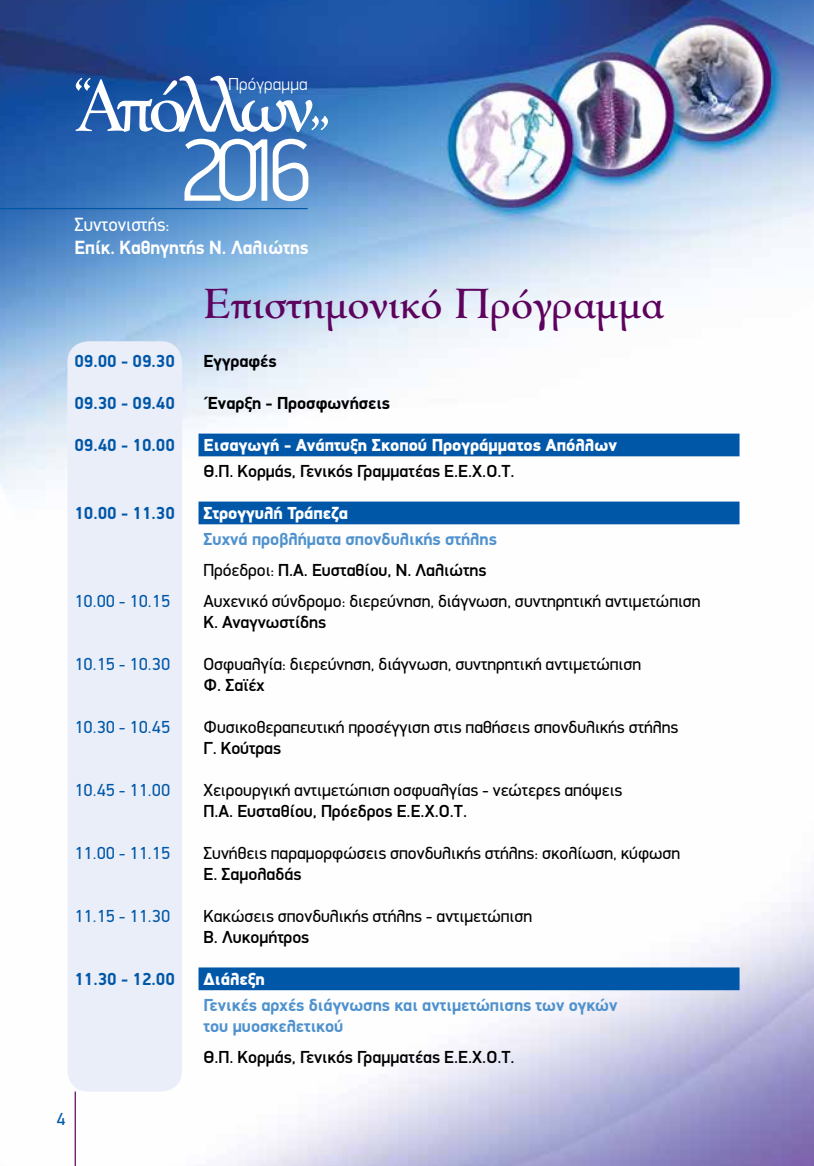
<style>
.page{position:relative;width:814px;height:1166px;background:#fff}
.page>*{position:absolute;margin:0;border:0;box-sizing:border-box;transform-origin:0 0}
.t1{font:300 89.08px "PF Din Display";color:#fff}
.t2{font:700 82.77px "PF Ephemera Poly";letter-spacing:-.115em;color:#fff}
.t3{font:700 58.27px "PF Ephemera Poly";color:#fff}
.t4{font:700 51.98px "PF Ephemera Poly";color:#fff}
.t5{font:700 47.25px "PF Ephemera Poly";color:#5d035e}
.t6{font:700 19.25px "PF Din Display";color:#fff}
.t7{font:19.25px "PF Din Display";color:#fff}
.t8{font:17.5px "PF Din Display";color:#000}
.t9{font:500 17.5px "PF Din Display";color:#000}
.t10{font:700 17.5px/31px "PF Din Display";color:#4f92ce}
.t11{font:17.5px "PF Din Display";color:#0057a8}
.t12{font:900 17.5px "PF Din Display";color:#fff}
.t13{font:700 17.5px "PF Din Display";color:#0057a8}
.t14{font:700 17.5px "PF Din Display";color:#000}
.t15{font:300 17.32px "PF Din Display";letter-spacing:.01em;color:#fff}
.s1{font-weight:400;color:#000}
.s2{font-weight:500;color:#000}
</style>
<div class="page">
<img style="left:0;top:0;width:814px;height:1166px">
<hr style="left:0;top:208px;width:308px;height:1px;background:#0057a8">
<hr style="left:75px;top:1091px;width:1px;height:75px;background:#5d035e">
<div style="left:67px;top:341px;width:115px;height:750px;background:#e9eef8;border-radius:21px"></div>
<div style="left:198px;top:434px;width:541px;height:22px;background:#0057a8"></div>
<div style="left:198px;top:501px;width:541px;height:23px;background:#0057a8"></div>
<div style="left:198px;top:967px;width:541px;height:23px;background:#0057a8"></div>
<h2 class="t2" style="left:76px;top:59px;width:239px">Απόλλων</h2>
<h3 class="t4" style="left:73px;top:66px;width:23px">“</h3>
<p class="t15" style="left:228px;top:74px;width:81px">Πρόγραµµα</p>
<h3 class="t3" style="left:308px;top:103px;width:25px">”</h3>
<h1 class="t1" style="left:179px;top:117px;width:136px">2016</h1>
<p class="t7" style="left:74px;top:213px;width:97px">Συντονιστής:</p>
<p class="t6" style="left:74px;top:236px;width:236px">Επίκ. Καθηγητής Ν. Λαλιώτης</p>
<h3 class="t5" style="left:203px;top:277px;width:462px">Επιστημονικό Πρόγραμμα</h3>
<p class="t13" style="left:74px;top:350px;width:102px">09.00 - 09.30</p>
<p class="t14" style="left:203px;top:350px;width:75px">Εγγραφές</p>
<p class="t13" style="left:74px;top:392px;width:102px">09.30 - 09.40</p>
<p class="t14" style="left:208px;top:392px;width:184px">Έναρξη - Προσφωνήσεις</p>
<p class="t13" style="left:74px;top:434px;width:102px">09.40 - 10.00</p>
<p class="t12" style="left:203px;top:434px;width:415px">Εισαγωγή - Ανάπτυξη Σκοπού Προγράμματος Απόλλων</p>
<p class="t9" style="left:203px;top:460px;width:313px">Θ.Π. Κορμάς, Γενικός Γραμματέας Ε.Ε.Χ.Ο.Τ.</p>
<p class="t13" style="left:74px;top:502px;width:102px">10.00 - 11.30</p>
<p class="t12" style="left:203px;top:502px;width:146px">Στρογγυλή Τράπεζα</p>
<p class="t10" style="left:203px;top:523px;width:295px">Συχνά προβλήματα σπονδυλικής στήλης<br><span class="s1">Πρόεδροι:</span> <span class="s2">Π.Α. Ευσταθίου, Ν. Λαλιώτης</span></p>
<p class="t11" style="left:74px;top:590px;width:97px">10.00 - 10.15</p>
<p class="t8" style="left:203px;top:590px;width:498px">Αυχενικό σύνδρομο: διερεύνηση, διάγνωση, συντηρητική αντιμετώπιση</p>
<p class="t9" style="left:203px;top:611px;width:124px">Κ. Αναγνωστίδης</p>
<p class="t11" style="left:74px;top:653px;width:97px">10.15 - 10.30</p>
<p class="t8" style="left:203px;top:653px;width:439px">Οσφυαλγία: διερεύνηση, διάγνωση, συντηρητική αντιμετώπιση</p>
<p class="t9" style="left:203px;top:674px;width:63px">Φ. Σαϊέχ</p>
<p class="t11" style="left:74px;top:716px;width:97px">10.30 - 10.45</p>
<p class="t8" style="left:203px;top:716px;width:476px">Φυσικοθεραπευτική προσέγγιση στις παθήσεις σπονδυλικής στήλης</p>
<p class="t9" style="left:203px;top:737px;width:79px">Γ. Κούτρας</p>
<p class="t11" style="left:74px;top:779px;width:97px">10.45 - 11.00</p>
<p class="t8" style="left:203px;top:779px;width:420px">Χειρουργική αντιμετώπιση οσφυαλγίας - νεώτερες απόψεις</p>
<p class="t9" style="left:203px;top:800px;width:265px">Π.Α. Ευσταθίου, Πρόεδρος Ε.Ε.Χ.Ο.Τ.</p>
<p class="t11" style="left:74px;top:842px;width:97px">11.00 - 11.15</p>
<p class="t8" style="left:203px;top:842px;width:478px">Συνήθεις παραμορφώσεις σπονδυλικής στήλης: σκολίωση, κύφωση</p>
<p class="t9" style="left:203px;top:863px;width:100px">Ε. Σαμολαδάς</p>
<p class="t11" style="left:74px;top:905px;width:97px">11.15 - 11.30</p>
<p class="t8" style="left:203px;top:905px;width:330px">Κακώσεις σπονδυλικής στήλης - αντιμετώπιση</p>
<p class="t9" style="left:203px;top:926px;width:107px">Β. Λυκομήτρος</p>
<p class="t13" style="left:74px;top:968px;width:102px">11.30 - 12.00</p>
<p class="t12" style="left:203px;top:968px;width:63px">Διάλεξη</p>
<p class="t10" style="left:203px;top:994px;width:415px;line-height:21px">Γενικές αρχές διάγνωσης και αντιμετώπισης των ογκών του μυοσκελετικού</p>
<p class="t9" style="left:203px;top:1046px;width:313px">Θ.Π. Κορμάς, Γενικός Γραμματέας Ε.Ε.Χ.Ο.Τ.</p>
<p class="t11" style="left:56px;top:1108px;width:11px">4</p>
</div>
